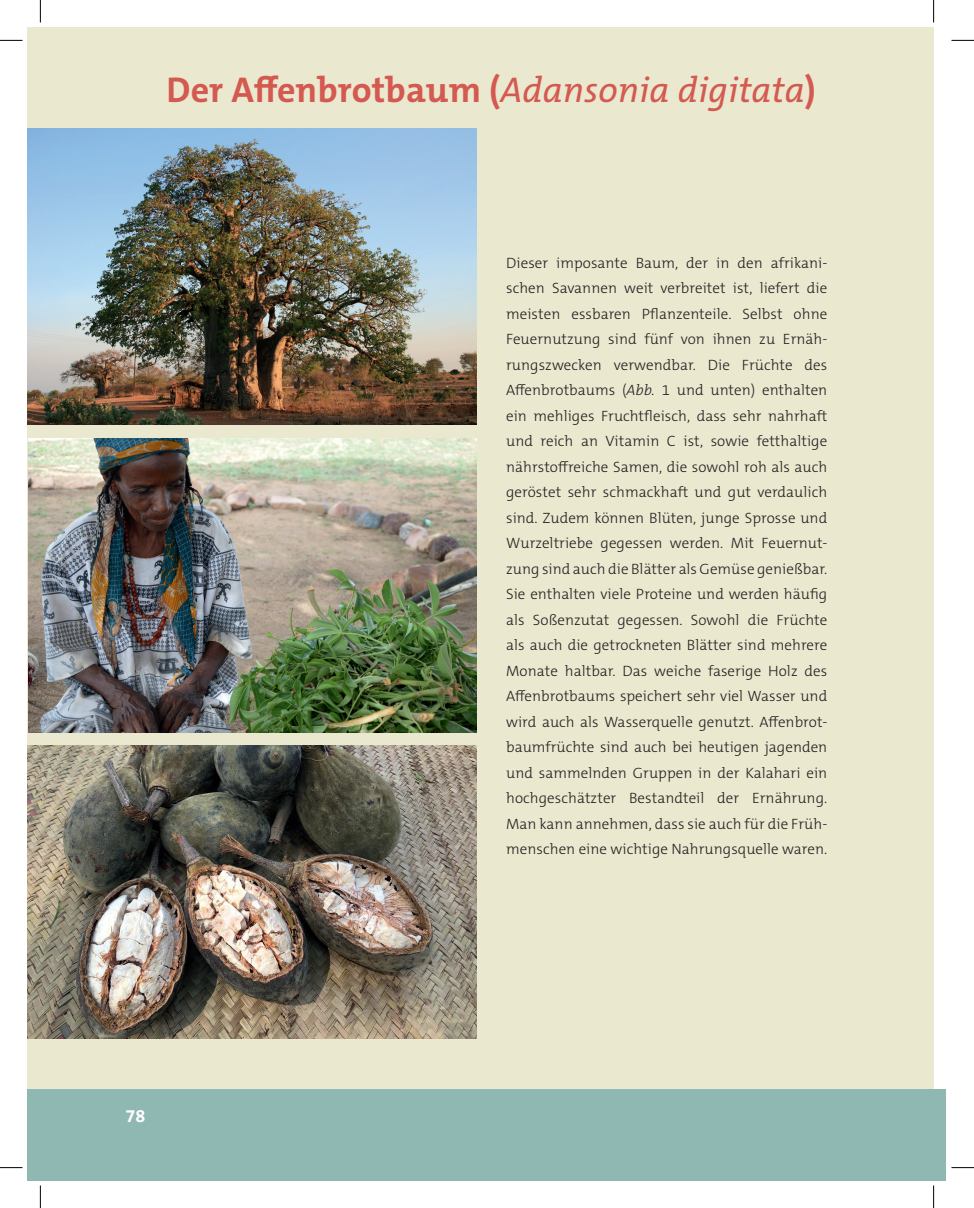
<style>
.page{position:relative;width:974px;height:1208px;background:#fff}
.page>*{position:absolute;margin:0;border:0;box-sizing:border-box;transform-origin:0 0}
.t1{font:700 36px "The Mix C5";color:#d45950}
.t2{font:700 18px "The Mix C5";color:#fff}
.t3{font:300 15px/25.5px "The Mix C5";letter-spacing:.005em;color:#231f20;text-align:justify}
.s1{font-weight:400;font-style:italic}
.s2{font-style:italic}
</style>
<div class="page">
<div style="left:28px;top:1088px;width:918px;height:92px;background:#90b8b2"></div>
<div style="left:28px;top:28px;width:905px;height:1060px;background:#eae8cf"></div>
<img style="left:28px;top:129px;width:448px;height:295px">
<img style="left:29px;top:438px;width:447px;height:294px">
<img style="left:28px;top:746px;width:448px;height:292px">
<svg style="left:0;top:40px;width:23px;height:1px"></svg>
<svg style="left:951px;top:40px;width:23px;height:1px"></svg>
<svg style="left:0;top:1167px;width:23px;height:1px"></svg>
<svg style="left:951px;top:1167px;width:23px;height:1px"></svg>
<svg style="left:40px;top:0;width:1px;height:22px"></svg>
<svg style="left:40px;top:1185px;width:1px;height:22px"></svg>
<svg style="left:933px;top:0;width:1px;height:22px"></svg>
<svg style="left:933px;top:1185px;width:1px;height:22px"></svg>
<h1 class="t1" style="left:167px;top:74px;width:651px">Der Affenbrotbaum (<span class="s1">Adansonia digitata</span>)</h1>
<p class="t3" style="left:506px;top:250px;width:323px">Dieser imposante Baum, der in den afrikani&shy;schen Savannen weit verbreitet ist, liefert die meisten essbaren Pflanzenteile. Selbst ohne Feuernutzung sind fünf von ihnen zu Ernäh&shy;rungszwecken verwendbar. Die Früchte des Affenbrotbaums (<span class="s2">Abb.</span> 1 und unten) enthalten ein mehliges Fruchtfleisch, dass sehr nahrhaft und reich an Vitamin C ist, sowie fetthaltige nährstoffreiche Samen, die sowohl roh als auch geröstet sehr schmackhaft und gut verdaulich sind. Zudem können Blüten, junge Sprosse und Wurzeltriebe gegessen werden. Mit Feuernut&shy;zung sind auch die Blätter als Gemüse genießbar.<br>Sie enthalten viele Proteine und werden häufig als Soßenzutat gegessen. Sowohl die Früchte als auch die getrockneten Blätter sind mehrere Monate haltbar. Das weiche faserige Holz des Affenbrotbaums speichert sehr viel Wasser und wird auch als Wasserquelle genutzt. Affenbrot&shy;baumfrüchte sind auch bei heutigen jagenden und sammelnden Gruppen in der Kalahari ein hochgeschätzter Bestandteil der Ernährung.<br>Man kann annehmen, dass sie auch für die Früh&shy;menschen eine wichtige Nahrungsquelle waren.</p>
<p class="t2" style="left:125px;top:1107px;width:21px">78</p>
</div>
